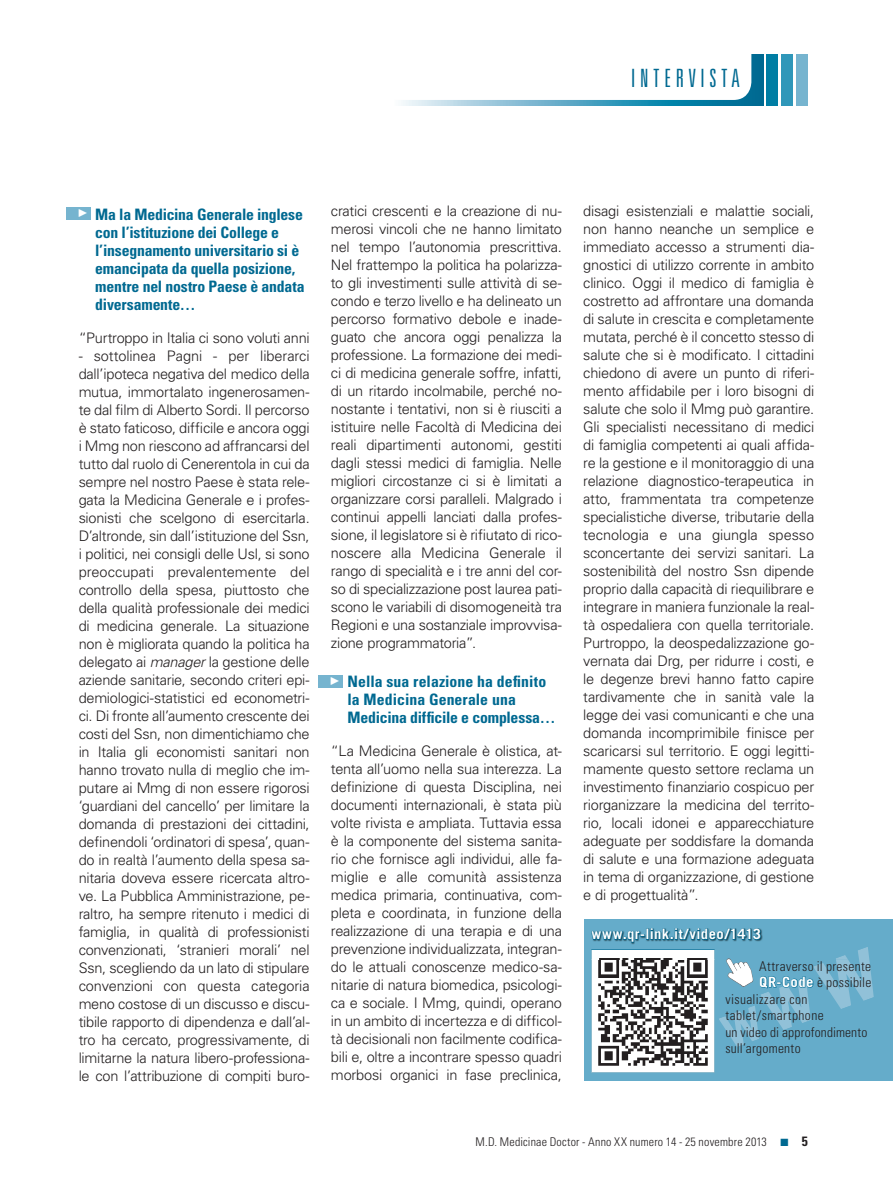
<style>
.page{position:relative;width:893px;height:1191px;background:#fff}
.page>*{position:absolute;margin:0;border:0;box-sizing:border-box;transform-origin:0 0}
.t1{font:300 ultra-condensed 25.2px "Univers";letter-spacing:.185em;color:#006991}
.t2{font:700 condensed 15.75px/18px "Univers";letter-spacing:-.01em;color:#006991}
.t3{font:300 14.55px/18px "Univers";letter-spacing:-.02em;color:#231f20;text-align:justify}
.t4{font:700 14.25px "Trade Gothic";letter-spacing:.03em;color:#fff}
.t5{font:300 condensed 13.5px "Univers";letter-spacing:.025em;color:#231f20}
.t6{font:300 condensed 12px "Univers";letter-spacing:.015em;color:#231f20}
.s1{font-style:italic}
.s2{font-family:"Trade Gothic";font-weight:700;font-stretch:normal;font-size:14.25px;color:#fff}
.s3{color:#006991}
.s4{font-weight:700;font-size:13.5px}
</style>
<div class="page">
<svg style="left:402px;top:54px;width:361px;height:51px"></svg>
<div style="left:766px;top:54px;width:12px;height:51px;background:#007ea4"></div>
<div style="left:781px;top:54px;width:12px;height:51px;background:#2f97b9"></div>
<div style="left:796px;top:54px;width:12px;height:51px;background:#76b4cf"></div>
<div style="left:374px;top:0;width:377px;height:100px;background:#fff;border-radius:18px"></div>
<div style="left:66px;top:207px;width:25px;height:13px;background:#76b4cf"></div>
<div style="left:318px;top:675px;width:25px;height:12px;background:#76b4cf"></div>
<div style="left:584px;top:918px;width:309px;height:162px;background:#65acca"></div>
<svg style="left:591px;top:928px;width:257px;height:145px"></svg>
<h1 class="t1" style="left:631px;top:65px;width:110px">INTERVISTA</h1>
<p class="t2" style="left:95px;top:205px;width:211px">Ma la Medicina Generale inglese con l’istituzione dei College e l’insegnamento universitario si è emancipata da quella posizione, mentre nel nostro Paese è andata diversamente…</p>
<p class="t3" style="left:79px;top:328px;width:232px">“Purtroppo in Italia ci sono voluti anni</p>
<p class="t3" style="left:79px;top:346px;width:233px">- sottolinea Pagni - per liberarci dall’ipoteca negativa del medico della mutua, immortalato ingenerosamen&shy;te dal film di Alberto Sordi. Il percorso è stato faticoso, difficile e ancora oggi i Mmg non riescono ad affrancarsi del tutto dal ruolo di Cenerentola in cui da sempre nel nostro Paese è stata rele&shy;gata la Medicina Generale e i profes&shy;sionisti che scelgono di esercitarla.<br>D’altronde, sin dall’istituzione del Ssn, i politici, nei consigli delle Usl, si sono preoccupati prevalentemente del controllo della spesa, piuttosto che della qualità professionale dei medici di medicina generale. La situazione non è migliorata quando la politica ha delegato ai <span class="s1">manager</span> la gestione delle aziende sanitarie, secondo criteri epi&shy;demiologici-statistici ed econometri&shy;ci. Di fronte all’aumento crescente dei costi del Ssn, non dimentichiamo che in Italia gli economisti sanitari non hanno trovato nulla di meglio che im&shy;putare ai Mmg di non essere rigorosi ‘guardiani del cancello’ per limitare la domanda di prestazioni dei cittadini, definendoli ‘ordinatori di spesa’, quan&shy;do in realtà l’aumento della spesa sa&shy;nitaria doveva essere ricercata altro&shy;ve. La Pubblica Amministrazione, pe&shy;raltro, ha sempre ritenuto i medici di famiglia, in qualità di professionisti convenzionati, ‘stranieri morali’ nel Ssn, scegliendo da un lato di stipulare convenzioni con questa categoria meno costose di un discusso e discu&shy;tibile rapporto di dipendenza e dall’al&shy;tro ha cercato, progressivamente, di limitarne la natura libero-professiona&shy;le con l’attribuzione di compiti buro-</p>
<p class="t3" style="left:331px;top:201px;width:233px">cratici crescenti e la creazione di nu&shy;merosi vincoli che ne hanno limitato nel tempo l’autonomia prescrittiva.<br>Nel frattempo la politica ha polarizza&shy;to gli investimenti sulle attività di se&shy;condo e terzo livello e ha delineato un percorso formativo debole e inade&shy;guato che ancora oggi penalizza la professione. La formazione dei medi&shy;ci di medicina generale soffre, infatti, di un ritardo incolmabile, perché no&shy;nostante i tentativi, non si è riusciti a istituire nelle Facoltà di Medicina dei reali dipartimenti autonomi, gestiti dagli stessi medici di famiglia. Nelle migliori circostanze ci si è limitati a organizzare corsi paralleli. Malgrado i continui appelli lanciati dalla profes&shy;sione, il legislatore si è rifiutato di rico&shy;noscere alla Medicina Generale il rango di specialità e i tre anni del cor&shy;so di specializzazione post laurea pati&shy;scono le variabili di disomogeneità tra Regioni e una sostanziale improvvisa&shy;zione programmatoria”.</p>
<p class="t2" style="left:348px;top:672px;width:209px">Nella sua relazione ha definito la Medicina Generale una<br>Medicina difficile e complessa…</p>
<p class="t3" style="left:331px;top:741px;width:233px">“La Medicina Generale è olistica, at&shy;tenta all’uomo nella sua interezza. La definizione di questa Disciplina, nei documenti internazionali, è stata più volte rivista e ampliata. Tuttavia essa è la componente del sistema sanita&shy;rio che fornisce agli individui, alle fa&shy;miglie e alle comunità assistenza medica primaria, continuativa, com&shy;pleta e coordinata, in funzione della realizzazione di una terapia e di una prevenzione individualizzata, integran&shy;do le attuali conoscenze medico-sa&shy;nitarie di natura biomedica, psicologi&shy;ca e sociale. I Mmg, quindi, operano in un ambito di incertezza e di difficol&shy;tà decisionali non facilmente codifica&shy;bili e, oltre a incontrare spesso quadri morbosi organici in fase preclinica,</p>
<p class="t3" style="left:583px;top:201px;width:233px">disagi esistenziali e malattie sociali, non hanno neanche un semplice e immediato accesso a strumenti dia&shy;gnostici di utilizzo corrente in ambito clinico. Oggi il medico di famiglia è costretto ad affrontare una domanda di salute in crescita e completamente mutata, perché è il concetto stesso di salute che si è modificato. I cittadini chiedono di avere un punto di riferi&shy;mento affidabile per i loro bisogni di salute che solo il Mmg può garantire.<br>Gli specialisti necessitano di medici di famiglia competenti ai quali affida&shy;re la gestione e il monitoraggio di una relazione diagnostico-terapeutica in atto, frammentata tra competenze specialistiche diverse, tributarie della tecnologia e una giungla spesso sconcertante dei servizi sanitari. La sostenibilità del nostro Ssn dipende proprio dalla capacità di riequilibrare e integrare in maniera funzionale la real&shy;tà ospedaliera con quella territoriale.<br>Purtroppo, la deospedalizzazione go&shy;vernata dai Drg, per ridurre i costi, e le degenze brevi hanno fatto capire tardivamente che in sanità vale la legge dei vasi comunicanti e che una domanda incomprimibile finisce per scaricarsi sul territorio. E oggi legitti&shy;mamente questo settore reclama un investimento finanziario cospicuo per riorganizzare la medicina del territo&shy;rio, locali idonei e apparecchiature adeguate per soddisfare la domanda di salute e una formazione adeguata in tema di organizzazione, di gestione e di progettualità”.</p>
<p class="t4" style="left:591px;top:925px;width:171px">www.qr-link.it/video/1413</p>
<p class="t5" style="left:759px;top:957px;width:113px">Attraverso il presente</p>
<p class="t5" style="left:759px;top:974px;width:114px"><span class="s2">QR-Code</span> è possibile</p>
<p class="t5" style="left:725px;top:990px;width:84px">visualizzare con</p>
<p class="t5" style="left:725px;top:1007px;width:100px">tablet/smartphone</p>
<p class="t5" style="left:725px;top:1023px;width:144px">un video di approfondimento</p>
<p class="t5" style="left:725px;top:1040px;width:77px">sull’argomento</p>
<p class="t6" style="left:476px;top:1135px;width:334px">M.D. Medicinae Doctor - Anno XX numero 14 - 25 novembre 2013 <span class="s3">■</span> <span class="s4">5</span></p>
</div>
